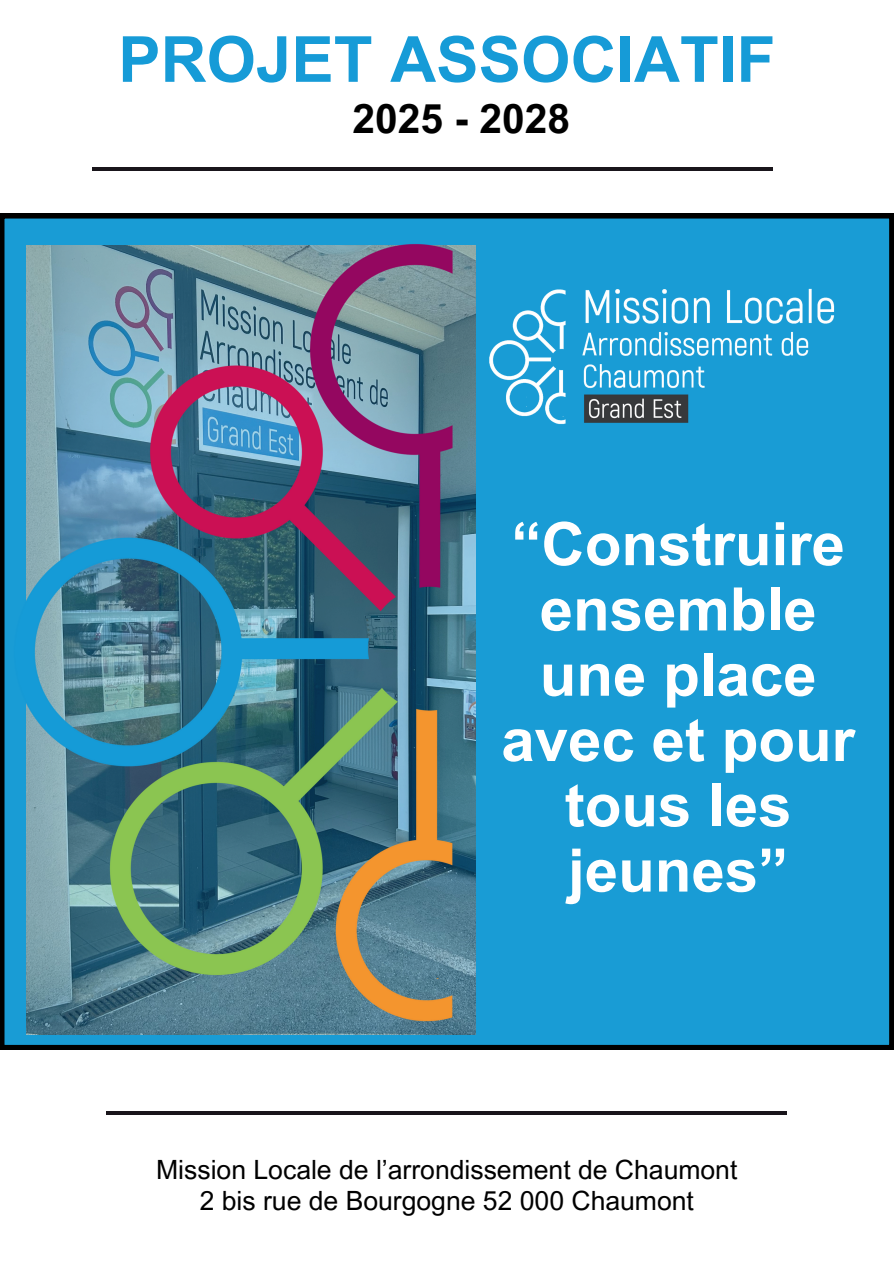
<style>
.page{position:relative;width:894px;height:1264px;background:#fff}
.page>*{position:absolute;margin:0;border:0;box-sizing:border-box;transform-origin:0 0}
.t1{font:700 63.6px "Arial MT Pro";color:#169bd7}
.t2{font:700 60px/65.2px "Arial";color:#fff;text-align:center}
.t3{font:700 40.65px "Arial MT Pro";color:#000}
.t4{font:26.55px/31.2px "Arial MT Pro";color:#000;text-align:center}
</style>
<div class="page">
<div style="left:0;top:214px;width:893px;height:835px;background:#199cd5"></div>
<img style="left:5px;top:230px;width:477px;height:804px">
<hr style="left:93px;top:168px;width:679px;height:3px;background:#19151b">
<img style="left:485px;top:286px;width:387px;height:149px">
<hr style="left:106px;top:1111px;width:680px;height:3px;background:#19151b">
<h1 class="t1" style="left:118px;top:22px;width:658px">PROJET ASSOCIATIF</h1>
<h3 class="t3" style="left:352px;top:95px;width:219px">2025 - 2028</h3>
<h2 class="t2" style="left:501px;top:512px;width:355px">“Construire ensemble une place avec et pour tous les jeunes”</h2>
<p class="t4" style="left:156px;top:1155px;width:582px">Mission Locale de l’arrondissement de Chaumont<br>2 bis rue de Bourgogne 52 000 Chaumont</p>
</div>
